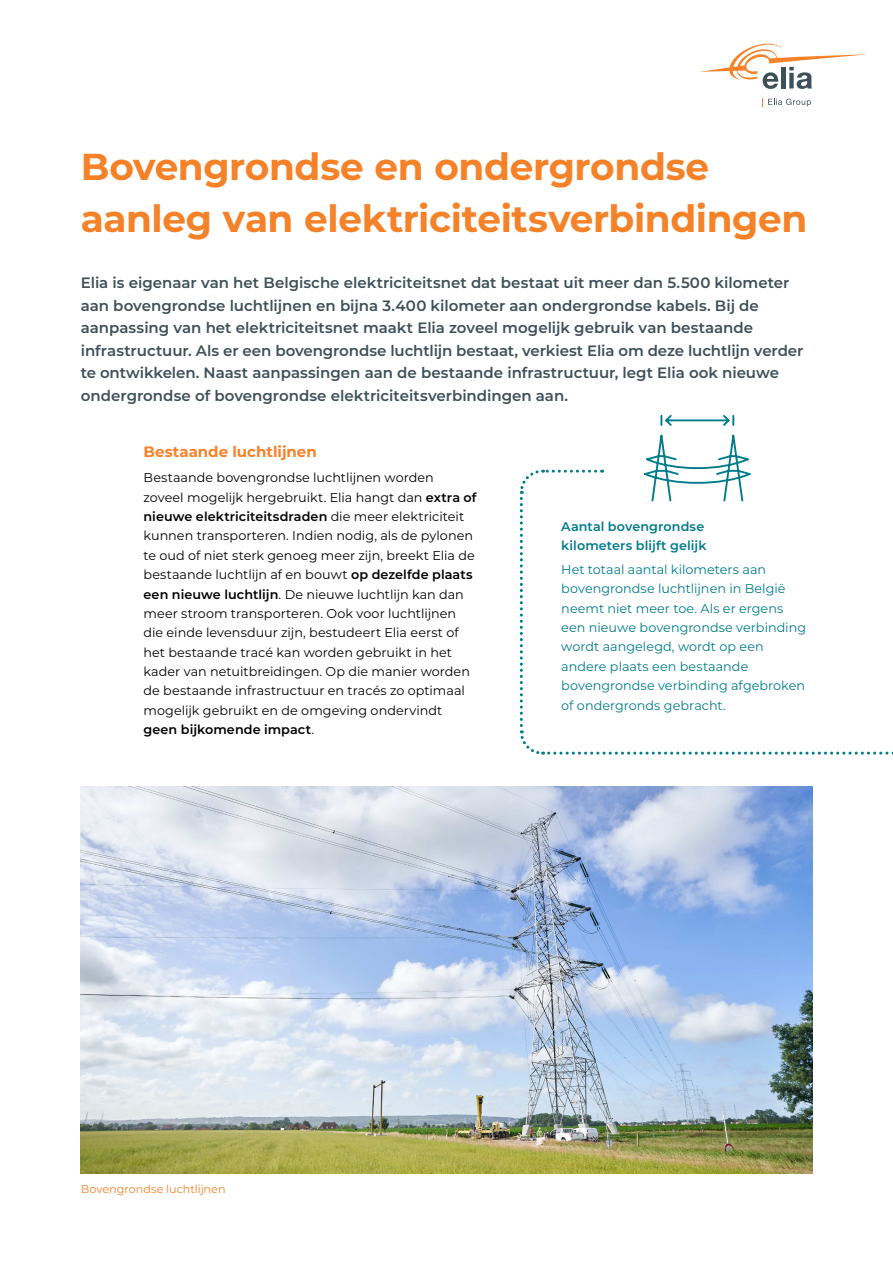
<style>
.page{position:relative;width:893px;height:1263px;background:#fff}
.page>*{position:absolute;margin:0;border:0;box-sizing:border-box;transform-origin:0 0}
.t1{font:700 37.5px/52.5px "Montserrat";letter-spacing:-.01em;color:#f58229}
.t2{font:600 15px/22.5px "Montserrat";color:#3d505a}
.t3{font:700 15px "Montserrat";color:#f58229}
.t4{font:12.75px/19.4px "Montserrat";color:#000}
.t5{font:12.75px/19.4px "Montserrat";color:#007c8b}
.t6{font:600 12.75px/19.4px "Montserrat";letter-spacing:.005em;color:#007c8b}
.t7{font:11.25px "Montserrat";letter-spacing:-.005em;color:#f58229}
.s1{font-weight:600}
</style>
<div class="page">
<svg style="left:768px;top:98px;width:43px;height:9px"></svg>
<svg style="left:700px;top:44px;width:168px;height:45px"></svg>
<img style="left:81px;top:787px;width:731px;height:387px">
<svg style="left:519px;top:414px;width:374px;height:341px"></svg>
<h1 class="t1" style="left:81px;top:138px;width:728px">Bovengrondse en ondergrondse aanleg van elektriciteitsverbindingen</h1>
<p class="t2" style="left:81px;top:271px;width:724px">Elia is eigenaar van het Belgische elektriciteitsnet dat bestaat uit meer dan 5.500 kilometer aan bovengrondse luchtlijnen en bijna 3.400 kilometer aan ondergrondse kabels. Bij de aanpassing van het elektriciteitsnet maakt Elia zoveel mogelijk gebruik van bestaande infrastructuur. Als er een bovengrondse luchtlijn bestaat, verkiest Elia om deze luchtlijn verder te ontwikkelen. Naast aanpassingen aan de bestaande infrastructuur, legt Elia ook nieuwe ondergrondse of bovengrondse elektriciteitsverbindingen aan.</p>
<p class="t3" style="left:144px;top:440px;width:175px">Bestaande luchtlijnen</p>
<p class="t4" style="left:144px;top:468px;width:335px">Bestaande bovengrondse luchtlijnen worden zoveel mogelijk hergebruikt. Elia hangt dan <span class="s1">extra of nieuwe elektriciteitsdraden</span> die meer elektriciteit kunnen transporteren. Indien nodig, als de pylonen te oud of niet sterk genoeg meer zijn, breekt Elia de bestaande luchtlijn af en bouwt <span class="s1">op dezelfde plaats een nieuwe luchtlijn</span>. De nieuwe luchtlijn kan dan meer stroom transporteren. Ook voor luchtlijnen die einde levensduur zijn, bestudeert Elia eerst of het bestaande tracé kan worden gebruikt in het kader van netuitbreidingen. Op die manier worden de bestaande infrastructuur en tracés zo optimaal mogelijk gebruikt en de omgeving ondervindt <span class="s1">geen bijkomende impact</span>.</p>
<p class="t6" style="left:561px;top:516px;width:147px">Aantal bovengrondse kilometers blijft gelijk</p>
<p class="t5" style="left:561px;top:559px;width:246px">Het totaal aantal kilometers aan bovengrondse luchtlijnen in België neemt niet meer toe. Als er ergens een nieuwe bovengrondse verbinding wordt aangelegd, wordt op een andere plaats een bestaande bovengrondse verbinding afgebroken of ondergronds gebracht.</p>
<p class="t7" style="left:81px;top:1181px;width:146px">Bovengrondse luchtlijnen</p>
</div>
